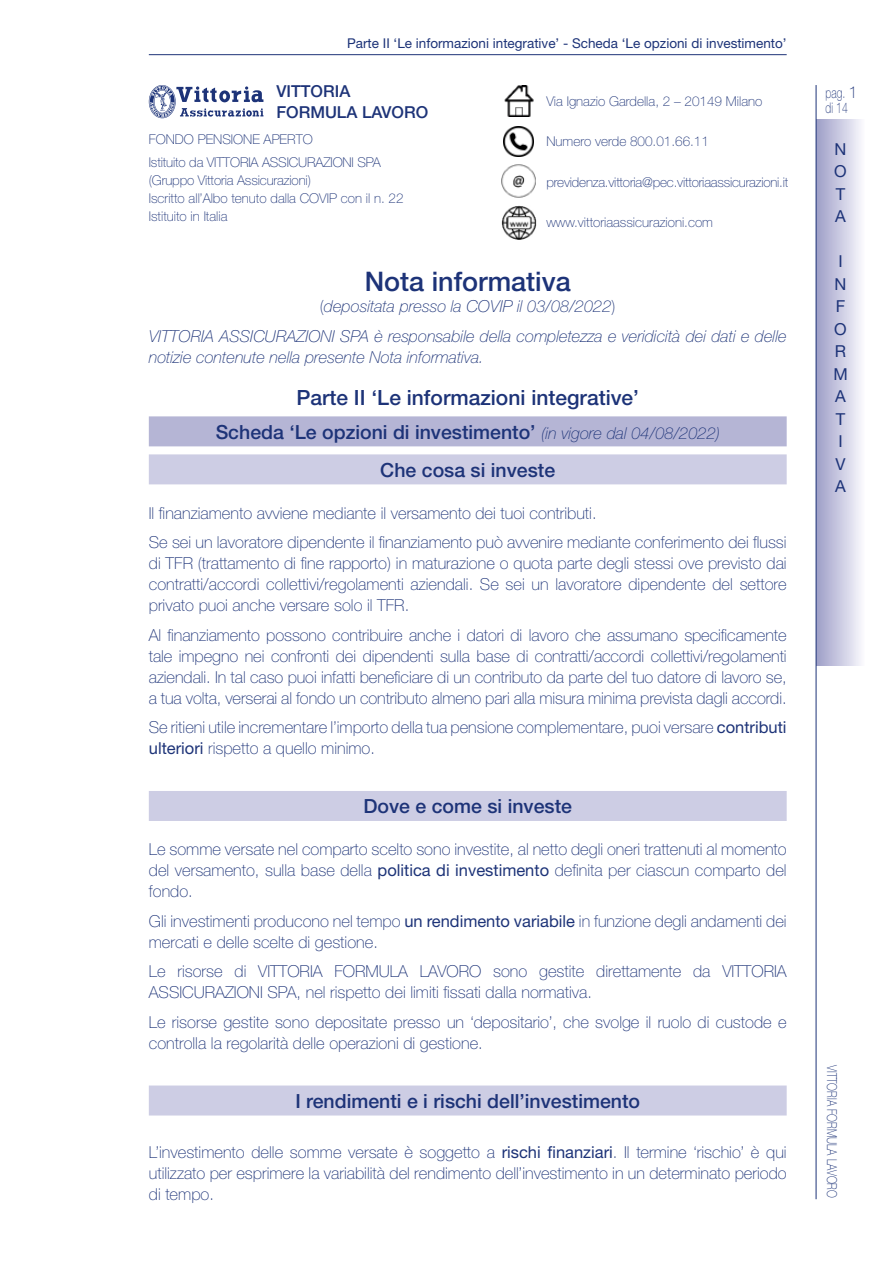
<style>
.page{position:relative;width:893px;height:1263px;background:#fff}
.page>*{position:absolute;margin:0;border:0;box-sizing:border-box;transform-origin:0 0}
.t1{font:500 27px "Helvetica Neue LT Std";color:#1d3378}
.t2{font:500 21px "Helvetica Neue LT Std";color:#1d3378}
.t3{font:500 19.5px/38px "Helvetica Neue LT Std";color:#1d3378;text-align:center}
.t4{font:100 16.5px/21px "Helvetica Neue LT Std";color:#1d3378}
.t5{font:italic 100 16.5px/29.5px "Helvetica Neue LT Std";color:#1d3378;text-align:center}
.t6{font:500 16.5px/21px "Helvetica Neue LT Std";color:#1d3378}
.t7{font:16.5px/22.5px "Helvetica Neue LT Std";color:#1d3378;text-align:justify}
.t8{font:100 14.7px/15px "Helvetica Neue LT Std";letter-spacing:.01em;color:#1d3378;scale:.71 1}
.t9{font:100 13.65px "Helvetica Neue LT Std";color:#1d3378;scale:.77 1}
.t10{font:100 13.5px/18px "Helvetica Neue LT Std";color:#1d3378}
.t11{font:13.5px "Helvetica Neue LT Std";color:#1d3378}
.s1{font-style:normal}
.s2{font-weight:100;font-style:italic;font-size:16.5px}
.s3{font-weight:400}
.s4{font-size:16.5px}
</style>
<div class="page">
<div style="left:816px;top:119px;width:49px;height:546px;background:linear-gradient(to right,#9d9ec7,#fcfbff)"></div>
<hr style="left:816px;top:85px;width:1px;height:1114px;background:#1d3378">
<hr style="left:149px;top:54px;width:638px;height:1px;background:#1d3378">
<div style="left:149px;top:416px;width:638px;height:30px;background:#b5b5d5"></div>
<div style="left:149px;top:454px;width:638px;height:30px;background:#cdcde4"></div>
<div style="left:149px;top:791px;width:638px;height:30px;background:#cdcde4"></div>
<div style="left:149px;top:1085px;width:638px;height:30px;background:#cdcde4"></div>
<img style="left:504px;top:86px;width:30px;height:30px">
<img style="left:504px;top:127px;width:30px;height:29px">
<img style="left:502px;top:164px;width:34px;height:34px">
<img style="left:501px;top:205px;width:35px;height:34px">
<svg style="left:149px;top:85px;width:114px;height:33px"></svg>
<p class="t11" style="left:347px;top:35px;width:441px">Parte II ‘Le informazioni integrative’ - Scheda ‘Le opzioni di investimento’</p>
<p class="t6" style="left:276px;top:80px;width:153px">VITTORIA<br>FORMULA LAVORO</p>
<p class="t10" style="left:149px;top:128px;width:233px;line-height:22.2px">FONDO PENSIONE APERTO<br>Istituito da VITTORIA ASSICURAZIONI SPA</p>
<p class="t10" style="left:149px;top:171px;width:256px">(Gruppo Vittoria Assicurazioni)<br>Iscritto all’Albo tenuto dalla COVIP con il n. 22<br>Istituito in Italia</p>
<p class="t10" style="left:546px;top:92px;width:217px">Via Ignazio Gardella, 2 – 20149 Milano</p>
<p class="t10" style="left:546px;top:132px;width:164px">Numero verde 800.01.66.11</p>
<p class="t10" style="left:546px;top:173px;width:243px">previdenza.vittoria@pec.vittoriaassicurazioni.it</p>
<p class="t10" style="left:546px;top:213px;width:168px">www.vittoriaassicurazioni.com</p>
<h1 class="t1" style="left:365px;top:266px;width:208px">Nota informativa</h1>
<p class="t5" style="left:149px;top:292px;width:639px"><span class="s1">(</span>depositata presso la COVIP il 03/08/2022<span class="s1">)<br></span>VITTORIA ASSICURAZIONI SPA è responsabile della completezza e veridicità dei dati e delle</p>
<p class="t5" style="left:149px;top:342px;width:337px">notizie contenute nella presente Nota informativa.</p>
<p class="t2" style="left:296px;top:385px;width:344px">Parte II ‘Le informazioni integrative’</p>
<p class="t3" style="left:216px;top:413px;width:506px">Scheda ‘Le opzioni di investimento’ <span class="s2">(in vigore dal 04/08/2022)<br></span>Che cosa si investe</p>
<p class="t4" style="left:149px;top:498px;width:639px;line-height:29.5px">Il finanziamento avviene mediante il versamento dei tuoi contributi.<br>Se sei un lavoratore dipendente il finanziamento può avvenire mediante conferimento dei flussi</p>
<p class="t4" style="left:149px;top:553px;width:639px;text-align:justify">di TFR (trattamento di fine rapporto) in maturazione o quota parte degli stessi ove previsto dai contratti/accordi collettivi/regolamenti aziendali. Se sei un lavoratore dipendente del settore privato puoi anche versare solo il TFR.</p>
<p class="t4" style="left:149px;top:624px;width:639px;text-align:justify">Al finanziamento possono contribuire anche i datori di lavoro che assumano specificamente tale impegno nei confronti dei dipendenti sulla base di contratti/accordi collettivi/regolamenti aziendali. In tal caso puoi infatti beneficiare di un contributo da parte del tuo datore di lavoro se, a tua volta, verserai al fondo un contributo almeno pari alla misura minima prevista dagli accordi.</p>
<p class="t4" style="left:149px;top:717px;width:639px">Se ritieni utile incrementare l’importo della tua pensione complementare, puoi versare <span class="s3">contributi ulteriori</span> rispetto a quello minimo.</p>
<p class="t3" style="left:363px;top:787px;width:210px">Dove e come si investe</p>
<p class="t4" style="left:149px;top:839px;width:639px;text-align:justify">Le somme versate nel comparto scelto sono investite, al netto degli oneri trattenuti al momento del versamento, sulla base della <span class="s3">politica di investimento</span> definita per ciascun comparto del fondo.</p>
<p class="t4" style="left:149px;top:910px;width:639px">Gli investimenti producono nel tempo <span class="s3">un rendimento variabile</span> in funzione degli andamenti dei mercati e delle scelte di gestione.</p>
<p class="t4" style="left:149px;top:961px;width:639px">Le risorse di VITTORIA FORMULA LAVORO sono gestite direttamente da VITTORIA<br>ASSICURAZIONI SPA, nel rispetto dei limiti fissati dalla normativa.</p>
<p class="t4" style="left:149px;top:1011px;width:639px">Le risorse gestite sono depositate presso un ‘depositario’, che svolge il ruolo di custode e controlla la regolarità delle operazioni di gestione.</p>
<p class="t3" style="left:295px;top:1082px;width:346px">I rendimenti e i rischi dell’investimento</p>
<p class="t4" style="left:149px;top:1142px;width:639px;text-align:justify">L’investimento delle somme versate è soggetto a <span class="s3">rischi finanziari</span>. Il termine ‘rischio’ è qui utilizzato per esprimere la variabilità del rendimento dell’investimento in un determinato periodo di tempo.</p>
<p class="t8" style="left:825px;top:86px;width:47px">pag. <span class="s4">1 </span>di 14</p>
<p class="t7" style="left:834px;top:137px;width:14px">N O T A</p>
<p class="t7" style="left:833px;top:250px;width:16px;text-align:center">I<br>N<br>F<br>O<br>R<br>M<br>A<br>T<br>I<br>V<br>A</p>
<p class="t9" style="left:840px;top:1065px;width:174px;rotate:90deg">VITTORIA FORMULA LAVORO</p>
</div>
